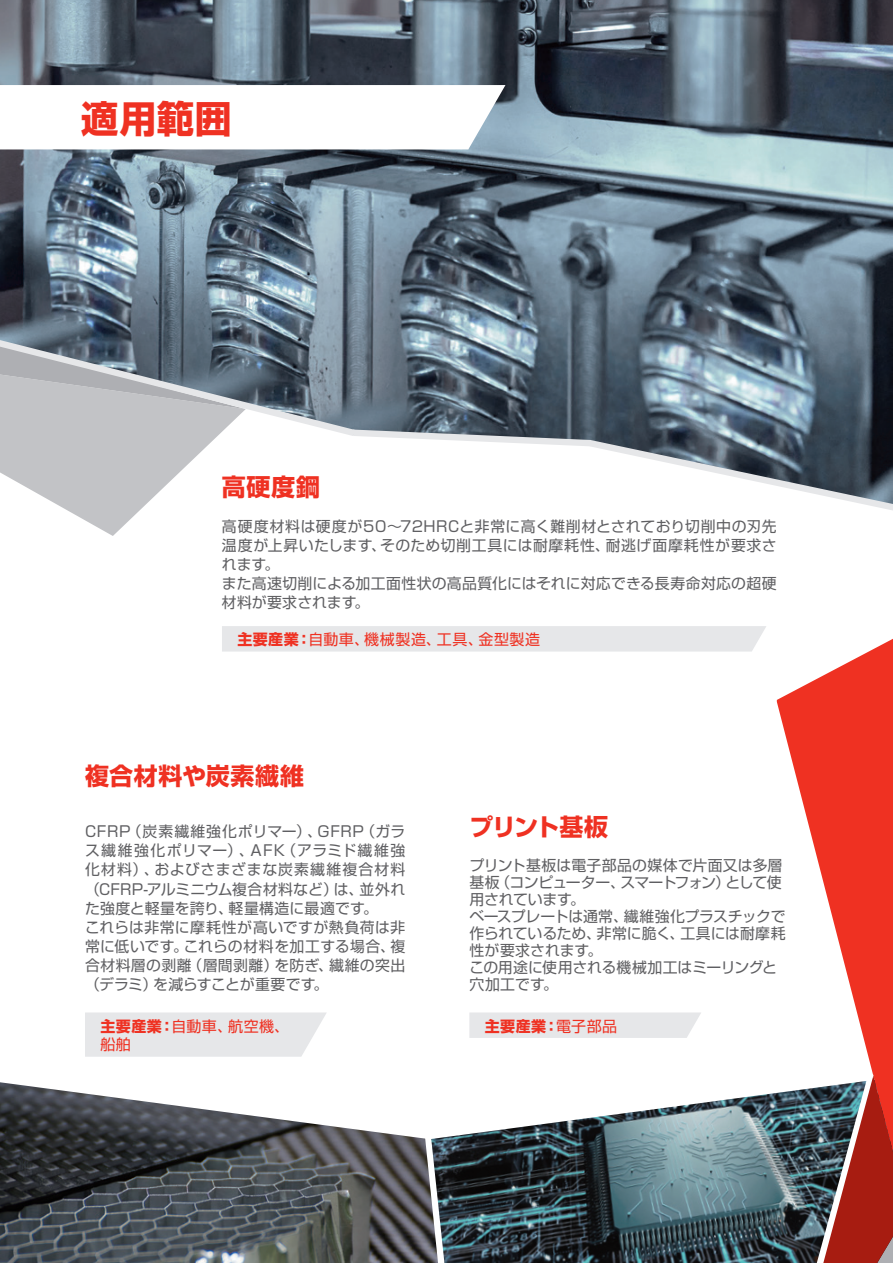
<style>
.page{position:relative;width:893px;height:1263px;background:#fff}
.page>*{position:absolute;margin:0;border:0;box-sizing:border-box;transform-origin:0 0}
.t1{font:700 37.5px "Shin Go Pro";color:#ef3122}
.t2{font:700 24px "Shin Go Pro";letter-spacing:.02em;color:#ef3122}
.t3{font:15px "Shin Go Pro";letter-spacing:.03em;color:#ef3122}
.t4{font:700 15px "Shin Go Pro";color:#ef3122}
.t5{font:14.85px/19.2px "Shin Go Pro";letter-spacing:.02em;color:#5f5f62}
.t6{font:14.85px/17px "Shin Go Pro";letter-spacing:-.005em;color:#5f5f62}
.s1{font-weight:700}
.s2{font-weight:400}
</style>
<div class="page">
<img style="left:0;top:0;width:893px;height:340px">
<svg style="left:0;top:340px;width:893px;height:196px"></svg>
<img style="left:0;top:1082px;width:424px;height:181px">
<img style="left:444px;top:1093px;width:373px;height:170px">
<svg style="left:424px;top:1137px;width:20px;height:126px"></svg>
<svg style="left:777px;top:639px;width:116px;height:513px;fill:#ef3122"></svg>
<svg style="left:817px;top:1072px;width:76px;height:191px;background:#954a46"></svg>
<svg style="left:0;top:85px;width:505px;height:64px"></svg>
<div style="left:222px;top:626px;width:544px;height:25px;background:#e6e7e9"></div>
<svg style="left:469px;top:1012px;width:232px;height:26px;background:#e7e8ea"></svg>
<svg style="left:85px;top:1012px;width:241px;height:45px;background:#e7e8ea"></svg>
<h1 class="t1" style="left:81px;top:89px;width:153px">適用範囲</h1>
<h2 class="t2" style="left:222px;top:468px;width:100px">高硬度鋼</h2>
<p class="t5" style="left:222px;top:514px;width:556px">高硬度材料は硬度が50～72HRCと非常に高く難削材とされており切削中の刃先温度が上昇いたします、そのため切削工具には耐摩耗性、耐逃げ面摩耗性が要求されます。<br>また高速切削による加工面性状の高品質化にはそれに対応できる長寿命対応の超硬材料が要求されます。</p>
<p class="t3" style="left:238px;top:626px;width:304px"><span class="s1">主要産業：</span>自動車、機械製造、工具、金型製造</p>
<h2 class="t2" style="left:85px;top:757px;width:220px">複合材料や炭素繊維</h2>
<p class="t5" style="left:85px;top:820px;width:322px">CFRP（炭素繊維強化ポリマー）、GFRP（ガラス繊維強化ポリマー）、AFK（アラミド繊維強化材料）、およびさまざまな炭素繊維複合材料（CFRP-アルミニウム複合材料など）は、並外れた強度と軽量を誇り、軽量構造に最適です。<br>これらは非常に摩耗性が高いですが熱負荷は非常に低いです。これらの材料を加工する場合、複合材料層の剥離（層間剥離）を防ぎ、繊維の突出（デラミ）を減らすことが重要です。</p>
<h2 class="t2" style="left:469px;top:808px;width:140px">プリント基板</h2>
<p class="t6" style="left:469px;top:855px;width:318px">プリント基板は電子部品の媒体で片面又は多層基板（コンピューター、スマートフォン）として使用されています。<br>ベースプレートは通常、繊維強化プラスチックで作られているため、非常に脆く、工具には耐摩耗性が要求されます。<br>この用途に使用される機械加工はミーリングと穴加工です。</p>
<p class="t3" style="left:101px;top:1013px;width:190px"><span class="s1">主要産業：</span>自動車、航空機、</p>
<p class="t4" style="left:485px;top:1014px;width:134px">主要産業：<span class="s2">電子部品</span></p>
<p class="t3" style="left:101px;top:1031px;width:32px">船舶</p>
</div>
